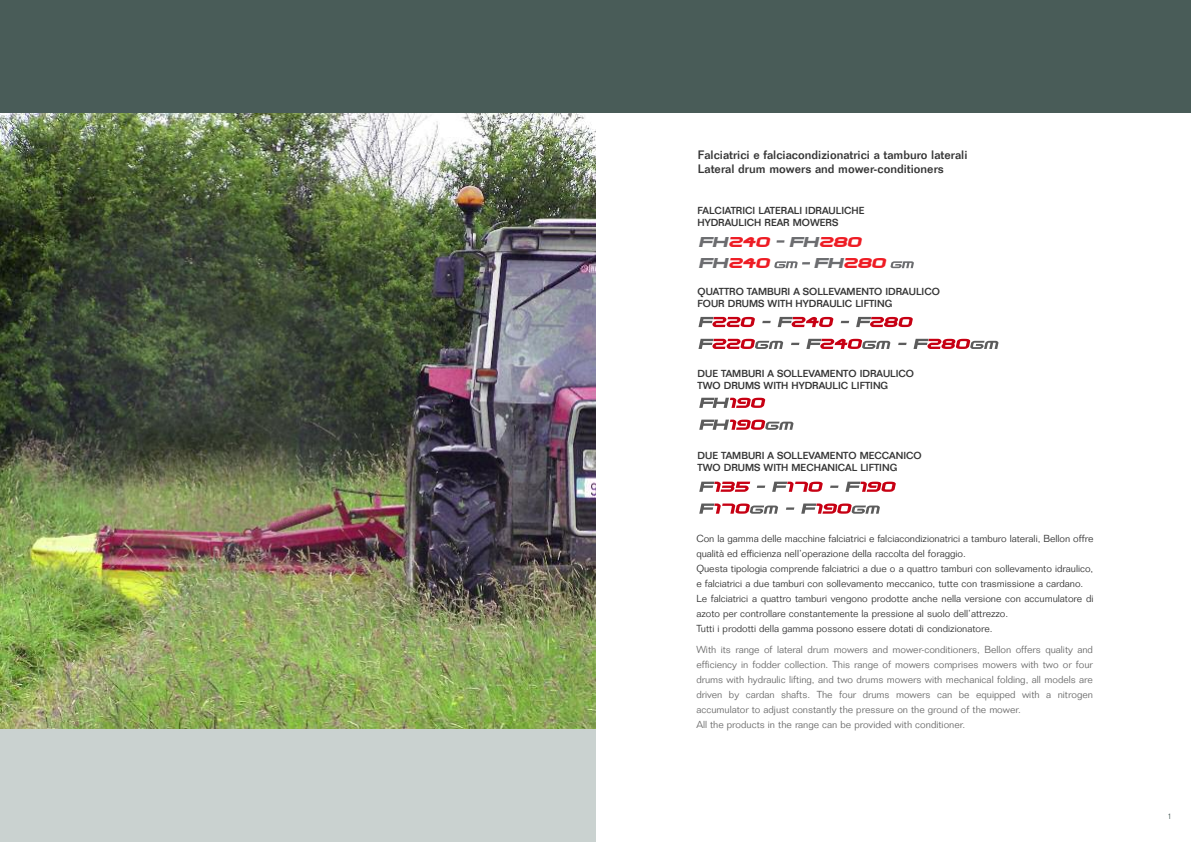
<style>
.page{position:relative;width:1191px;height:842px;background:#fff}
.page>*{position:absolute;margin:0;border:0;box-sizing:border-box;transform-origin:0 0}
.t1{font:500 12px/14.4px "Folio";color:#353535}
.t2{font:italic 11.9px "SNFU Extended";letter-spacing:.025em;color:#ee1c24}
.t3{font:300 10px/15px "Folio";color:#353535}
.t4{font:300 10px/15px "Folio";color:#6b6b6b}
.t5{font:500 10px/12px "Folio";color:#353535}
.t6{font:300 8px "Folio";color:#495c58}
.s1{color:#6c6d70}
</style>
<div class="page">
<div style="left:0;top:729px;width:595px;height:113px;background:#cad2d0"></div>
<img style="left:0;top:113px;width:595px;height:616px">
<div style="left:0;top:0;width:595px;height:113px;background:#495c58"></div>
<div style="left:595px;top:0;width:596px;height:113px;background:#495c58"></div>
<svg style="left:698px;top:317px;width:57px;height:10px"></svg>
<svg style="left:762px;top:321px;width:8px;height:2px"></svg>
<svg style="left:777px;top:317px;width:56px;height:10px"></svg>
<svg style="left:840px;top:321px;width:9px;height:2px"></svg>
<svg style="left:856px;top:317px;width:56px;height:10px"></svg>
<svg style="left:698px;top:339px;width:85px;height:10px"></svg>
<svg style="left:791px;top:343px;width:8px;height:2px"></svg>
<svg style="left:806px;top:339px;width:84px;height:10px"></svg>
<svg style="left:898px;top:343px;width:8px;height:2px"></svg>
<svg style="left:913px;top:339px;width:85px;height:10px"></svg>
<svg style="left:699px;top:398px;width:66px;height:10px"></svg>
<svg style="left:699px;top:420px;width:94px;height:10px"></svg>
<svg style="left:699px;top:482px;width:51px;height:10px"></svg>
<svg style="left:757px;top:486px;width:8px;height:2px"></svg>
<svg style="left:772px;top:482px;width:50px;height:10px"></svg>
<svg style="left:830px;top:486px;width:8px;height:2px"></svg>
<svg style="left:845px;top:482px;width:50px;height:10px"></svg>
<svg style="left:699px;top:503px;width:79px;height:11px"></svg>
<svg style="left:786px;top:507px;width:8px;height:3px"></svg>
<svg style="left:801px;top:503px;width:79px;height:11px"></svg>
<svg style="left:890px;top:261px;width:24px;height:7px"></svg>
<svg style="left:776px;top:240px;width:8px;height:3px"></svg>
<svg style="left:774px;top:261px;width:36px;height:7px"></svg>
<p class="t1" style="left:698px;top:149px;width:271px">Falciatrici e falciacondizionatrici a tamburo laterali<br>Lateral drum mowers and mower-conditioners</p>
<p class="t5" style="left:697px;top:206px;width:168px">FALCIATRICI LATERALI IDRAULICHE<br>HYDRAULICH REAR MOWERS</p>
<p class="t2" style="left:699px;top:234px;width:72px"><span class="s1">FH</span>240</p>
<p class="t2" style="left:790px;top:234px;width:73px"><span class="s1">FH</span>280</p>
<p class="t2" style="left:699px;top:255px;width:72px"><span class="s1">FH</span>240</p>
<p class="t2" style="left:814px;top:255px;width:73px"><span class="s1">FH</span>280</p>
<p class="t5" style="left:697px;top:286px;width:244px">QUATTRO TAMBURI A SOLLEVAMENTO IDRAULICO<br>FOUR DRUMS WITH HYDRAULIC LIFTING</p>
<p class="t5" style="left:697px;top:368px;width:218px">DUE TAMBURI A SOLLEVAMENTO IDRAULICO<br>TWO DRUMS WITH HYDRAULIC LIFTING</p>
<p class="t5" style="left:697px;top:451px;width:226px">DUE TAMBURI A SOLLEVAMENTO MECCANICO<br>TWO DRUMS WITH MECHANICAL LIFTING</p>
<p class="t3" style="left:696px;top:533px;width:398px">Con la gamma delle macchine falciatrici e falciacondizionatrici a tamburo laterali, Bellon offre qualità ed efficienza nell’operazione della raccolta del foraggio.<br>Questa tipologia comprende falciatrici a due o a quattro tamburi con sollevamento idraulico, e falciatrici a due tamburi con sollevamento meccanico, tutte con trasmissione a cardano.<br>Le falciatrici a quattro tamburi vengono prodotte anche nella versione con accumulatore di azoto per controllare constantemente la pressione al suolo dell’attrezzo.<br>Tutti i prodotti della gamma possono essere dotati di condizionatore.</p>
<p class="t4" style="left:696px;top:643px;width:398px">With its range of lateral drum mowers and mower-conditioners, Bellon offers quality and efficiency in fodder collection. This range of mowers comprises mowers with two or four drums with hydraulic lifting, and two drums mowers with mechanical folding, all models are driven by cardan shafts. The four drums mowers can be equipped with a nitrogen accumulator to adjust constantly the pressure on the ground of the mower.<br>All the products in the range can be provided with conditioner.</p>
<p class="t6" style="left:1167px;top:814px;width:6px">1</p>
</div>
